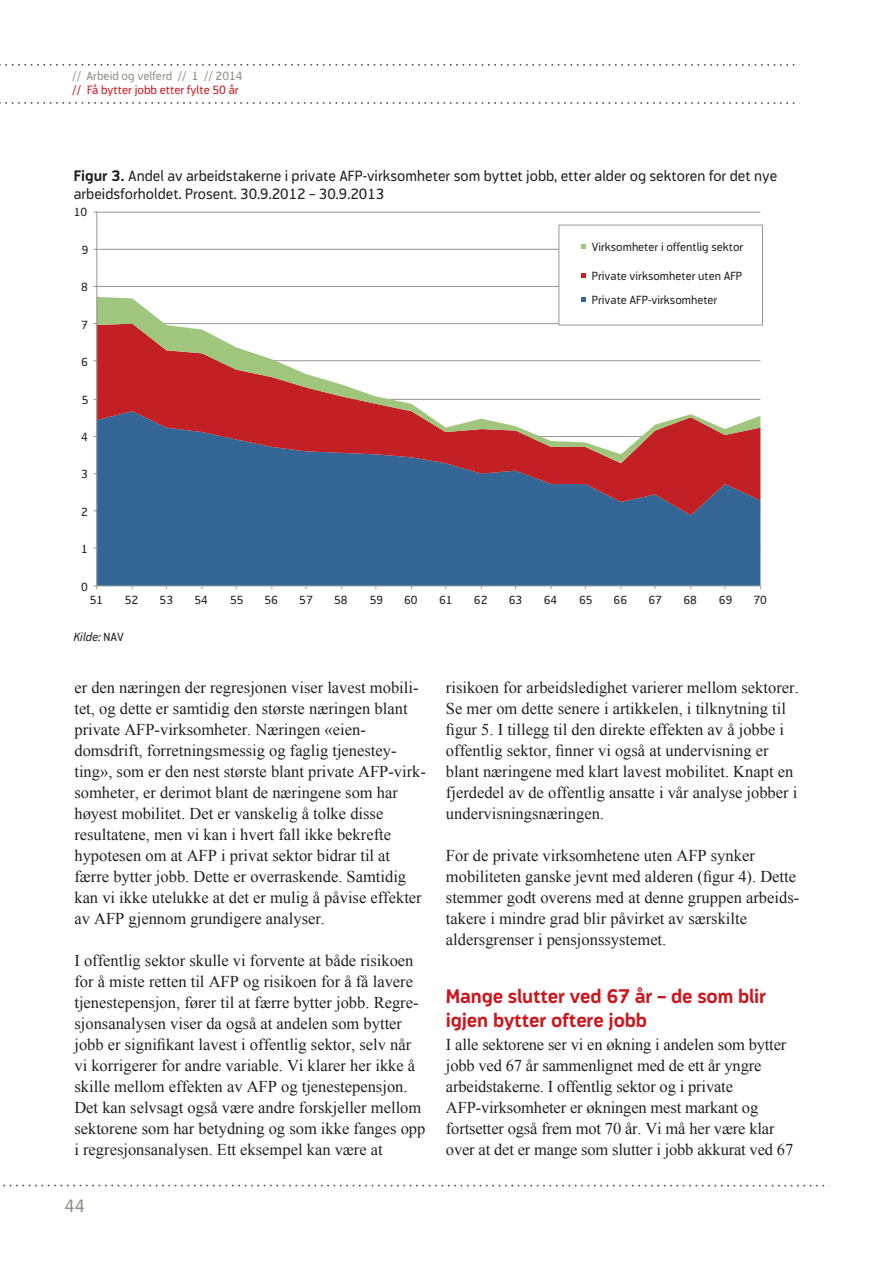
<style>
.page{position:relative;width:893px;height:1263px;background:#fff}
.page>*{position:absolute;margin:0;border:0;box-sizing:border-box;transform-origin:0 0}
.t1{font:700 19.5px/24px "Modus";letter-spacing:-.01em;color:#cd151d}
.t2{font:18px "Modus";color:#948d87}
.t3{font:16.5px/21px "Times New Roman";color:#231f20}
.t4{font:15px/18px "Modus";color:#231f20}
.t5{font:12px "Modus";color:#cd151d}
.t6{font:12px "Modus";color:#948d87}
.t7{font:italic 12px "Modus";color:#231f20}
.t8{font:11.85px/24.3px "Modus";color:#231f20}
.s1{font-weight:700}
.s2{font-style:normal}
</style>
<div class="page">
<svg style="left:0;top:64px;width:795px;height:2px"></svg>
<svg style="left:0;top:102px;width:795px;height:2px"></svg>
<svg style="left:3px;top:1185px;width:822px;height:1px"></svg>
<hr style="left:97px;top:286px;width:663px;height:1px;background:#939598">
<hr style="left:97px;top:249px;width:663px;height:1px;background:#939598">
<hr style="left:97px;top:212px;width:663px;height:1px;background:#939598">
<div style="left:97px;top:515px;width:663px;height:70px;background:#346795"></div>
<svg style="left:97px;top:463px;width:663px;height:52px;background:#54577b"></svg>
<svg style="left:97px;top:297px;width:663px;height:166px"></svg>
<hr style="left:96px;top:212px;width:1px;height:374px;background:#939598">
<hr style="left:97px;top:585px;width:663px;height:1px;background:#939598">
<div style="left:559px;top:225px;width:203px;height:100px;background:#fff"></div>
<div style="left:558px;top:225px;width:205px;height:100px;border:1px solid #939598"></div>
<svg style="left:581px;top:244px;width:5px;height:5px"></svg>
<svg style="left:581px;top:273px;width:5px;height:5px"></svg>
<svg style="left:581px;top:297px;width:5px;height:5px"></svg>
<p class="t6" style="left:72px;top:69px;width:172px">// Arbeid og velferd // 1 // 2014</p>
<p class="t5" style="left:72px;top:83px;width:168px">// Få bytter jobb etter fylte 50 år</p>
<p class="t4" style="left:74px;top:167px;width:705px"><span class="s1">Figur 3.</span> Andel av arbeidstakerne i private AFP-virksomheter som byttet jobb, etter alder og sektoren for det nye arbeidsforholdet. Prosent. 30.9.2012 – 30.9.2013</p>
<p class="t8" style="left:74px;top:200px;width:15px">10</p>
<p class="t8" style="left:82px;top:237px;width:8px">9</p>
<p class="t8" style="left:81px;top:275px;width:8px">8</p>
<p class="t8" style="left:81px;top:312px;width:8px">7</p>
<p class="t8" style="left:81px;top:350px;width:8px">6</p>
<p class="t8" style="left:82px;top:387px;width:8px">5</p>
<p class="t8" style="left:81px;top:425px;width:8px">4</p>
<p class="t8" style="left:81px;top:462px;width:8px">3</p>
<p class="t8" style="left:81px;top:499px;width:8px">2</p>
<p class="t8" style="left:81px;top:537px;width:8px">1</p>
<p class="t8" style="left:81px;top:574px;width:8px">0</p>
<p class="t8" style="left:592px;top:235px;width:153px">Virksomheter i offentlig sektor</p>
<p class="t8" style="left:592px;top:263px;width:152px">Private virksomheter uten AFP<br>Private AFP-virksomheter</p>
<p class="t8" style="left:90px;top:587px;width:15px">51</p>
<p class="t8" style="left:125px;top:587px;width:15px">52</p>
<p class="t8" style="left:160px;top:587px;width:15px">53</p>
<p class="t8" style="left:195px;top:587px;width:15px">54</p>
<p class="t8" style="left:230px;top:587px;width:15px">55</p>
<p class="t8" style="left:264px;top:587px;width:15px">56</p>
<p class="t8" style="left:299px;top:587px;width:15px">57</p>
<p class="t8" style="left:334px;top:587px;width:15px">58</p>
<p class="t8" style="left:370px;top:587px;width:15px">59</p>
<p class="t8" style="left:404px;top:587px;width:15px">60</p>
<p class="t8" style="left:439px;top:587px;width:15px">61</p>
<p class="t8" style="left:474px;top:587px;width:15px">62</p>
<p class="t8" style="left:509px;top:587px;width:15px">63</p>
<p class="t8" style="left:544px;top:587px;width:15px">64</p>
<p class="t8" style="left:579px;top:587px;width:15px">65</p>
<p class="t8" style="left:614px;top:587px;width:15px">66</p>
<p class="t8" style="left:649px;top:587px;width:15px">67</p>
<p class="t8" style="left:683px;top:587px;width:15px">68</p>
<p class="t8" style="left:719px;top:587px;width:15px">69</p>
<p class="t8" style="left:753px;top:587px;width:15px">70</p>
<p class="t7" style="left:74px;top:630px;width:52px">Kilde: <span class="s2">NAV</span></p>
<p class="t3" style="left:74px;top:677px;width:353px">er den næringen der regresjonen viser lavest mobili&shy;tet, og dette er samtidig den største næringen blant private AFP-virksomheter. Næringen «eien&shy;domsdrift, forretningsmessig og faglig tjenestey&shy;ting», som er den nest største blant private AFP-virk&shy;somheter, er derimot blant de næringene som har høyest mobilitet. Det er vanskelig å tolke disse resultatene, men vi kan i hvert fall ikke bekrefte hypotesen om at AFP i privat sektor bidrar til at færre bytter jobb. Dette er overraskende. Samtidig kan vi ikke utelukke at det er mulig å påvise effekter av AFP gjennom grundigere analyser.</p>
<p class="t3" style="left:74px;top:950px;width:353px">I offentlig sektor skulle vi forvente at både risikoen for å miste retten til AFP og risikoen for å få lavere tjenestepensjon, fører til at færre bytter jobb. Regre&shy;sjonsanalysen viser da også at andelen som bytter jobb er signifikant lavest i offentlig sektor, selv når vi korrigerer for andre variable. Vi klarer her ikke å skille mellom effekten av AFP og tjenestepensjon.<br>Det kan selvsagt også være andre forskjeller mellom sektorene som har betydning og som ikke fanges opp i regresjonsanalysen. Ett eksempel kan være at</p>
<p class="t2" style="left:65px;top:1195px;width:22px">44</p>
<p class="t3" style="left:446px;top:677px;width:354px">risikoen for arbeidsledighet varierer mellom sektorer.<br>Se mer om dette senere i artikkelen, i tilknytning til figur 5. I tillegg til den direkte effekten av å jobbe i offentlig sektor, finner vi også at undervisning er blant næringene med klart lavest mobilitet. Knapt en fjerdedel av de offentlig ansatte i vår analyse jobber i undervisningsnæringen.</p>
<p class="t3" style="left:446px;top:845px;width:355px">For de private virksomhetene uten AFP synker mobiliteten ganske jevnt med alderen (figur 4). Dette stemmer godt overens med at denne gruppen arbeids&shy;takere i mindre grad blir påvirket av særskilte aldersgrenser i pensjonssystemet.</p>
<p class="t1" style="left:446px;top:984px;width:322px">Mange slutter ved 67 år – de som blir igjen bytter oftere jobb</p>
<p class="t3" style="left:446px;top:1034px;width:349px">I alle sektorene ser vi en økning i andelen som bytter jobb ved 67 år sammenlignet med de ett år yngre arbeidstakerne. I offentlig sektor og i private AFP-virksomheter er økningen mest markant og fortsetter også frem mot 70 år. Vi må her være klar over at det er mange som slutter i jobb akkurat ved 67</p>
</div>
